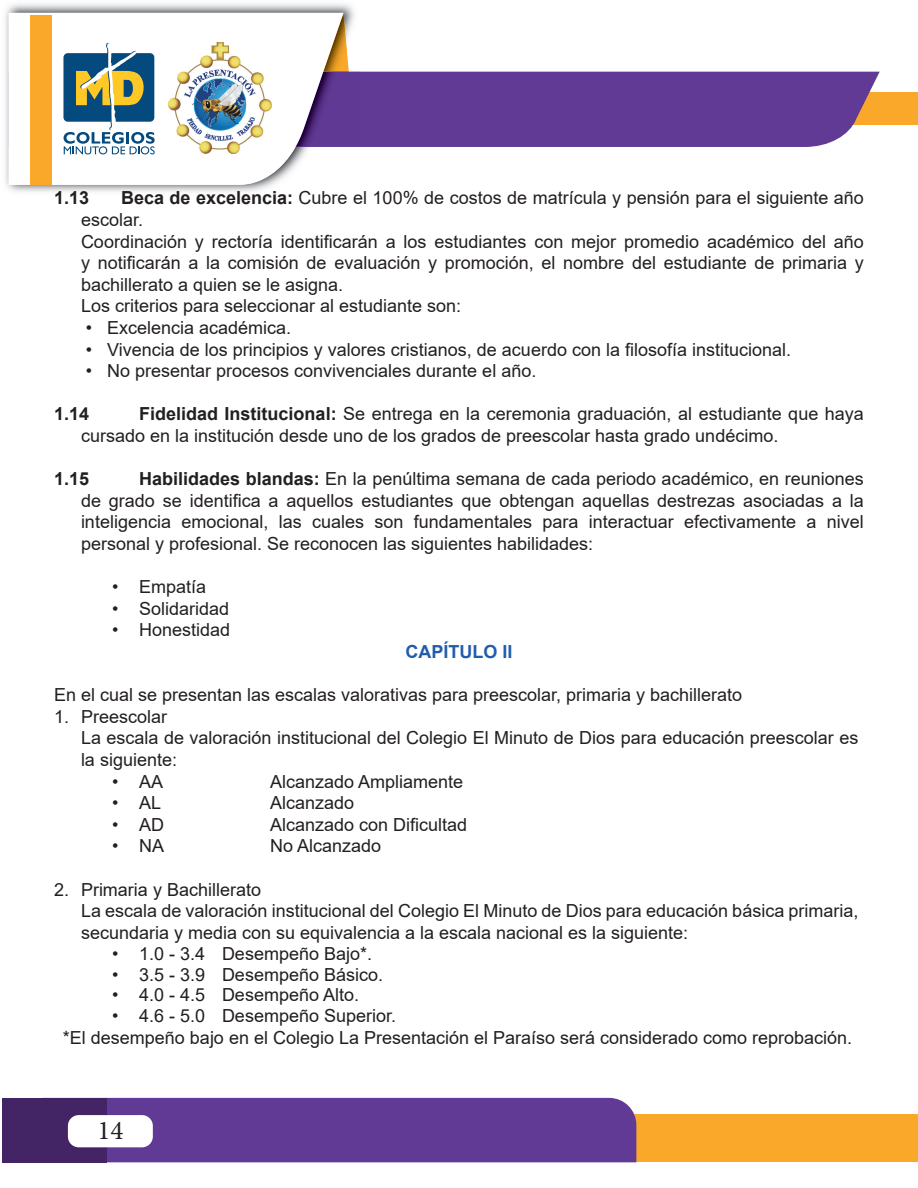
<style>
.page{position:relative;width:918px;height:1188px;background:#fff}
.page>*{position:absolute;margin:0;border:0;box-sizing:border-box;transform-origin:0 0}
.t1{font:27px "Minion Pro";color:#231f20}
.t2{font:18px/21.6px "Arial";color:#231f20}
.t3{font:700 18px "Arial";color:#231f20}
.TITULO_1{font:700 18px "Arial";color:#215dab}
.s1{font-weight:700}
</style>
<div class="page">
<div style="left:524px;top:92px;width:394px;height:32px;background:#faa82a"></div>
<div style="left:2px;top:1114px;width:916px;height:48px;background:#faa82a"></div>
<div style="left:361px;top:72px;width:519px;height:75px;background:#613a95"></div>
<img style="left:5px;top:4px;width:356px;height:188px">
<img style="left:343px;top:13px;width:6px;height:58px">
<img style="left:343px;top:72px;width:18px;height:75px">
<svg style="left:9px;top:13px;width:334px;height:172px"></svg>
<div style="left:31px;top:15px;width:21px;height:170px;background:#faa82a"></div>
<div style="left:107px;top:1098px;width:529px;height:64px;background:#613a95"></div>
<div style="left:2px;top:1098px;width:105px;height:64px;background:#432465"></div>
<div style="left:68px;top:1115px;width:85px;height:32px;background:#fff;border-radius:11px"></div>
<svg style="left:64px;top:43px;width:91px;height:111px"></svg>
<img style="left:169px;top:43px;width:102px;height:111px">
<p class="t2" style="left:81px;top:187px;width:784px;text-indent:40px"><span class="s1">Beca de excelencia:</span> Cubre el 100% de costos de matrícula y pensión para el siguiente año escolar.</p>
<p class="t2" style="left:81px;top:230px;width:784px;text-align:justify">Coordinación y rectoría identificarán a los estudiantes con mejor promedio académico del año y notificarán a la comisión de evaluación y promoción, el nombre del estudiante de primaria y bachillerato a quien se le asigna.</p>
<p class="t2" style="left:81px;top:295px;width:382px">Los criterios para seleccionar al estudiante son:</p>
<p class="t2" style="left:86px;top:317px;width:207px">• Excelencia académica.</p>
<p class="t2" style="left:86px;top:338px;width:707px">• Vivencia de los principios y valores cristianos, de acuerdo con la filosofía institucional.</p>
<p class="t2" style="left:86px;top:360px;width:452px">• No presentar procesos convivenciales durante el año.</p>
<p class="t3" style="left:54px;top:401px;width:37px">1.14</p>
<p class="t3" style="left:54px;top:185px;width:37px">1.13</p>
<p class="t2" style="left:81px;top:403px;width:784px;text-indent:58px"><span class="s1">Fidelidad Institucional:</span> Se entrega en la ceremonia graduación, al estudiante que haya cursado en la institución desde uno de los grados de preescolar hasta grado undécimo.</p>
<p class="t3" style="left:54px;top:466px;width:37px">1.15</p>
<p class="t2" style="left:81px;top:468px;width:784px;text-align:justify;text-indent:58px"><span class="s1">Habilidades blandas:</span> En la penúltima semana de cada periodo académico, en reuniones de grado se identifica a aquellos estudiantes que obtengan aquellas destrezas asociadas a la inteligencia emocional, las cuales son fundamentales para interactuar efectivamente a nivel personal y profesional. Se reconocen las siguientes habilidades:</p>
<p class="t2" style="left:112px;top:576px;width:96px">• Empatía</p>
<p class="t2" style="left:112px;top:598px;width:119px">• Solidaridad</p>
<p class="t2" style="left:112px;top:619px;width:120px">• Honestidad</p>
<p class="TITULO_1" style="left:406px;top:639px;width:109px">CAPÍTULO II</p>
<p class="t2" style="left:54px;top:684px;width:690px">En el cual se presentan las escalas valorativas para preescolar, primaria y bachillerato</p>
<p class="t2" style="left:54px;top:706px;width:115px">1. Preescolar</p>
<p class="t2" style="left:81px;top:727px;width:779px">La escala de valoración institucional del Colegio El Minuto de Dios para educación preescolar es la siguiente:</p>
<p class="t2" style="left:112px;top:770px;width:53px">• AA</p>
<p class="t2" style="left:270px;top:770px;width:195px">Alcanzado Ampliamente</p>
<p class="t2" style="left:112px;top:792px;width:51px">• AL</p>
<p class="t2" style="left:270px;top:792px;width:86px">Alcanzado</p>
<p class="t2" style="left:112px;top:814px;width:54px">• AD</p>
<p class="t2" style="left:270px;top:814px;width:199px">Alcanzado con Dificultad</p>
<p class="t2" style="left:112px;top:835px;width:54px">• NA</p>
<p class="t2" style="left:270px;top:835px;width:113px">No Alcanzado</p>
<p class="t2" style="left:54px;top:878px;width:209px">2. Primaria y Bachillerato</p>
<p class="t2" style="left:81px;top:900px;width:779px">La escala de valoración institucional del Colegio El Minuto de Dios para educación básica primaria, secundaria y media con su equivalencia a la escala nacional es la siguiente:</p>
<p class="t2" style="left:112px;top:942px;width:262px">• 1.0 - 3.4 Desempeño Bajo*.</p>
<p class="t2" style="left:112px;top:963px;width:273px">• 3.5 - 3.9 Desempeño Básico.</p>
<p class="t2" style="left:112px;top:984px;width:249px">• 4.0 - 4.5 Desempeño Alto.</p>
<p class="t2" style="left:112px;top:1005px;width:286px">• 4.6 - 5.0 Desempeño Superior.</p>
<p class="t2" style="left:63px;top:1027px;width:791px">*El desempeño bajo en el Colegio La Presentación el Paraíso será considerado como reprobación.</p>
<h1 class="t1" style="left:97px;top:1112px;width:27px">14</h1>
</div>
